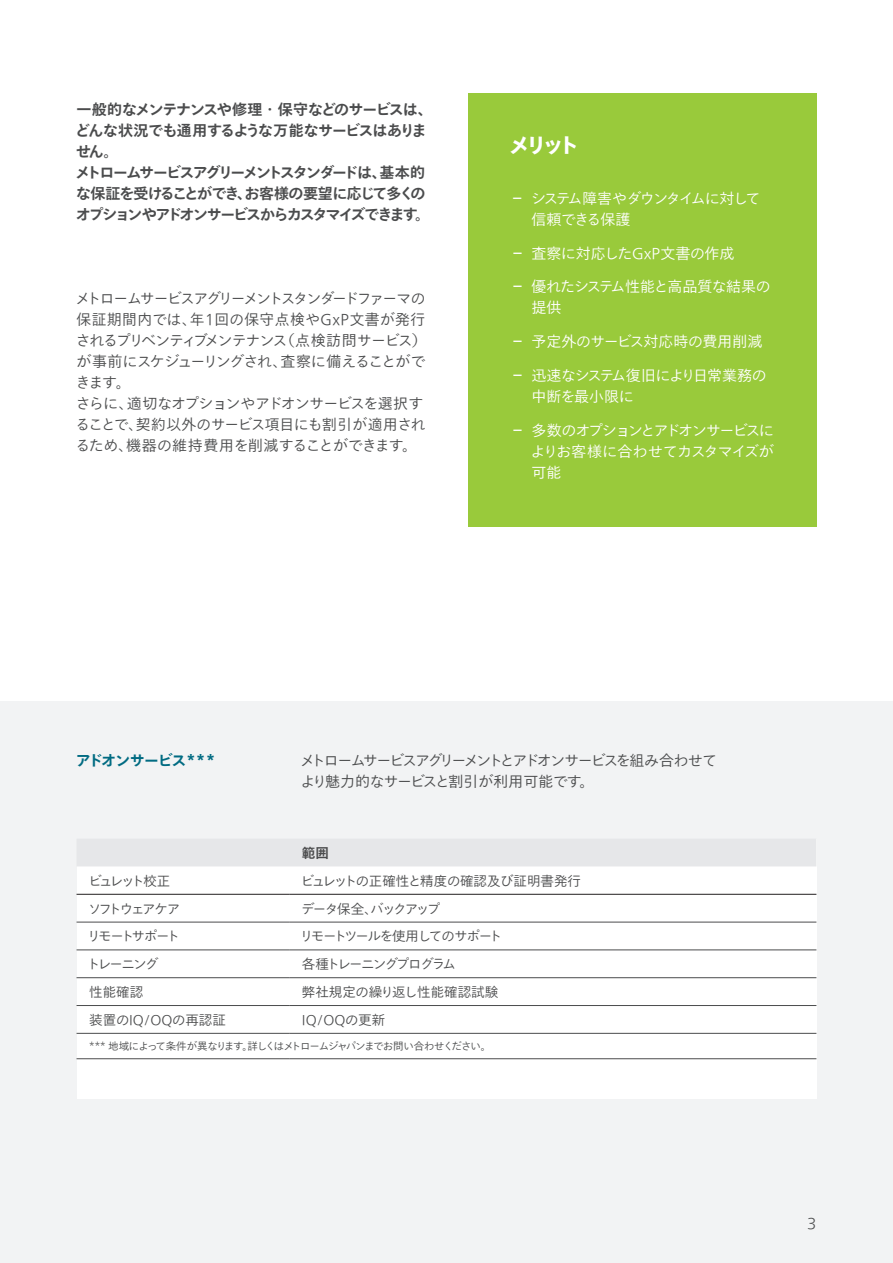
<style>
.page{position:relative;width:893px;height:1263px;background:#fff}
.page>*{position:absolute;margin:0;border:0;box-sizing:border-box;transform-origin:0 0}
.t1{font:800 21px "Tazugane Gothic Std N";color:#fff}
.t2{font:300 15px/21px "Tazugane Gothic Std N";letter-spacing:-.075em;color:#4b4c4d}
.t3{font:700 15px/21px "Tazugane Gothic Std N";letter-spacing:-.105em;color:#4b4c4d}
.t4{font:300 15px/21px "Tazugane Gothic Std N";letter-spacing:-.05em;color:#fff}
.t5{font:300 15px/21px "Tazugane Gothic Std N";letter-spacing:-.105em;color:#4b4c4d}
.t6{font:300 15px/21px "Tazugane Gothic Std N";letter-spacing:-.085em;color:#fff}
.t7{font:300 15px/21px "Tazugane Gothic Std N";letter-spacing:-.03em;color:#fff}
.t8{font:300 15px "Tazugane Gothic Std N";letter-spacing:-.02em;color:#fff}
.t9{font:300 15px "Tazugane Gothic Std N";letter-spacing:-.01em;color:#fff}
.t10{font:700 15px "Tazugane Gothic Std N";letter-spacing:-.095em;color:#016b82}
.t11{font:300 13.5px "Tazugane Gothic Std N";letter-spacing:-.09em;color:#4b4c4d}
.t12{font:300 13.5px "Tazugane Gothic Std N";color:#4b4c4d}
.t13{font:300 13.5px "Tazugane Gothic Std N";letter-spacing:-.13em;color:#4b4c4d}
.t14{font:300 13.5px "Tazugane Gothic Std N";letter-spacing:-.02em;color:#4b4c4d}
.t15{font:300 13.5px "Tazugane Gothic Std N";letter-spacing:-.175em;color:#4b4c4d}
.t16{font:300 13.5px "Tazugane Gothic Std N";letter-spacing:-.19em;color:#4b4c4d}
.t17{font:300 13.5px "Tazugane Gothic Std N";letter-spacing:-.17em;color:#4b4c4d}
.t18{font:700 13.5px "Tazugane Gothic Std N";color:#4b4c4d}
.t19{font:300 10.5px "Tazugane Gothic Std N";letter-spacing:-.095em;color:#4b4c4d}
.s1{font-weight:400}
</style>
<div class="page">
<div style="left:0;top:702px;width:893px;height:561px;background:#f2f3f4"></div>
<div style="left:77px;top:839px;width:739px;height:259px;background:#fff"></div>
<div style="left:77px;top:839px;width:739px;height:27px;background:#e6e7e9"></div>
<hr style="left:77px;top:894px;width:212px;height:1px;background:#231f20">
<hr style="left:289px;top:894px;width:527px;height:1px;background:#231f20">
<hr style="left:77px;top:922px;width:212px;height:1px;background:#4b4c4d">
<hr style="left:77px;top:950px;width:212px;height:1px;background:#4b4c4d">
<hr style="left:77px;top:977px;width:212px;height:1px;background:#4b4c4d">
<hr style="left:77px;top:1005px;width:212px;height:1px;background:#4b4c4d">
<hr style="left:289px;top:922px;width:527px;height:1px;background:#4b4c4d">
<hr style="left:289px;top:950px;width:527px;height:1px;background:#4b4c4d">
<hr style="left:289px;top:977px;width:527px;height:1px;background:#4b4c4d">
<hr style="left:289px;top:1005px;width:527px;height:1px;background:#4b4c4d">
<hr style="left:77px;top:1033px;width:212px;height:1px;background:#4b4c4d">
<hr style="left:289px;top:1033px;width:527px;height:1px;background:#4b4c4d">
<hr style="left:77px;top:1058px;width:212px;height:1px;background:#4b4c4d">
<hr style="left:289px;top:1058px;width:527px;height:1px;background:#4b4c4d">
<div style="left:468px;top:94px;width:348px;height:433px;background:#99ca3b"></div>
<p class="t3" style="left:75px;top:101px;width:359px">一般的なメンテナンスや修理・保守などのサービスは、どんな状況でも通用するような万能なサービスはありません。<br>メトロームサービスアグリーメントスタンダードは、基本的な保証を受けることができ、お客様の要望に応じて多くのオプションやアドオンサービスからカスタマイズできます。</p>
<p class="t2" style="left:75px;top:289px;width:353px">メトロームサービスアグリーメントスタンダードファーマの保証期間内では、年１回の保守点検やGxP文書が発行されるプリベンティブメンテナンス（点検訪問サービス）が事前にスケジューリングされ、査察に備えることができます。<br>さらに、適切なオプションやアドオンサービスを選択することで、契約以外のサービス項目にも割引が適用されるため、機器の維持費用を削減することができます。</p>
<h1 class="t1" style="left:509px;top:133px;width:72px">メリット</h1>
<p class="t6" style="left:531px;top:189px;width:230px;text-indent:-22px"><span class="s1">−</span> システム障害やダウンタイムに対して信頼できる保護</p>
<p class="t9" style="left:510px;top:243px;width:226px"><span class="s1">−</span> 査察に対応したGxP文書の作成</p>
<p class="t4" style="left:531px;top:277px;width:241px;text-indent:-21px"><span class="s1">−</span> 優れたシステム性能と高品質な結果の提供</p>
<p class="t8" style="left:510px;top:331px;width:254px"><span class="s1">−</span> 予定外のサービス対応時の費用削減</p>
<p class="t7" style="left:531px;top:366px;width:237px;text-indent:-21px"><span class="s1">−</span> 迅速なシステム復旧により日常業務の中断を最小限に</p>
<p class="t4" style="left:531px;top:420px;width:245px;text-align:justify;text-indent:-20px"><span class="s1">−</span> 多数のオプションとアドオンサービスによりお客様に合わせてカスタマイズが可能</p>
<p class="t10" style="left:76px;top:750px;width:141px">アドオンサービス***</p>
<p class="t5" style="left:300px;top:751px;width:418px">メトロームサービスアグリーメントとアドオンサービスを組み合わせてより魅力的なサービスと割引が利用可能です。</p>
<p class="t18" style="left:302px;top:843px;width:28px">範囲</p>
<p class="t17" style="left:88px;top:871px;width:84px">ビュレット校正</p>
<p class="t14" style="left:301px;top:871px;width:282px">ビュレットの正確性と精度の確認及び証明書発行</p>
<p class="t15" style="left:88px;top:899px;width:94px">ソフトウェアケア</p>
<p class="t13" style="left:301px;top:899px;width:141px">データ保全、バックアップ</p>
<p class="t16" style="left:87px;top:927px;width:94px">リモートサポート</p>
<p class="t11" style="left:300px;top:927px;width:204px">リモートツールを使用してのサポート</p>
<p class="t11" style="left:87px;top:955px;width:73px">トレーニング</p>
<p class="t13" style="left:302px;top:955px;width:156px">各種トレーニングプログラム</p>
<p class="t11" style="left:89px;top:983px;width:55px">性能確認</p>
<p class="t12" style="left:302px;top:983px;width:198px">弊社規定の繰り返し性能確認試験</p>
<p class="t12" style="left:89px;top:1011px;width:138px">装置のIQ/OQの再認証</p>
<p class="t11" style="left:302px;top:1011px;width:85px">IQ/OQの更新</p>
<p class="t19" style="left:89px;top:1039px;width:403px">*** 地域によって条件が異なります。詳しくはメトロームジャパンまでお問い合わせください。</p>
<p class="t2" style="left:807px;top:1213px;width:11px">3</p>
</div>
